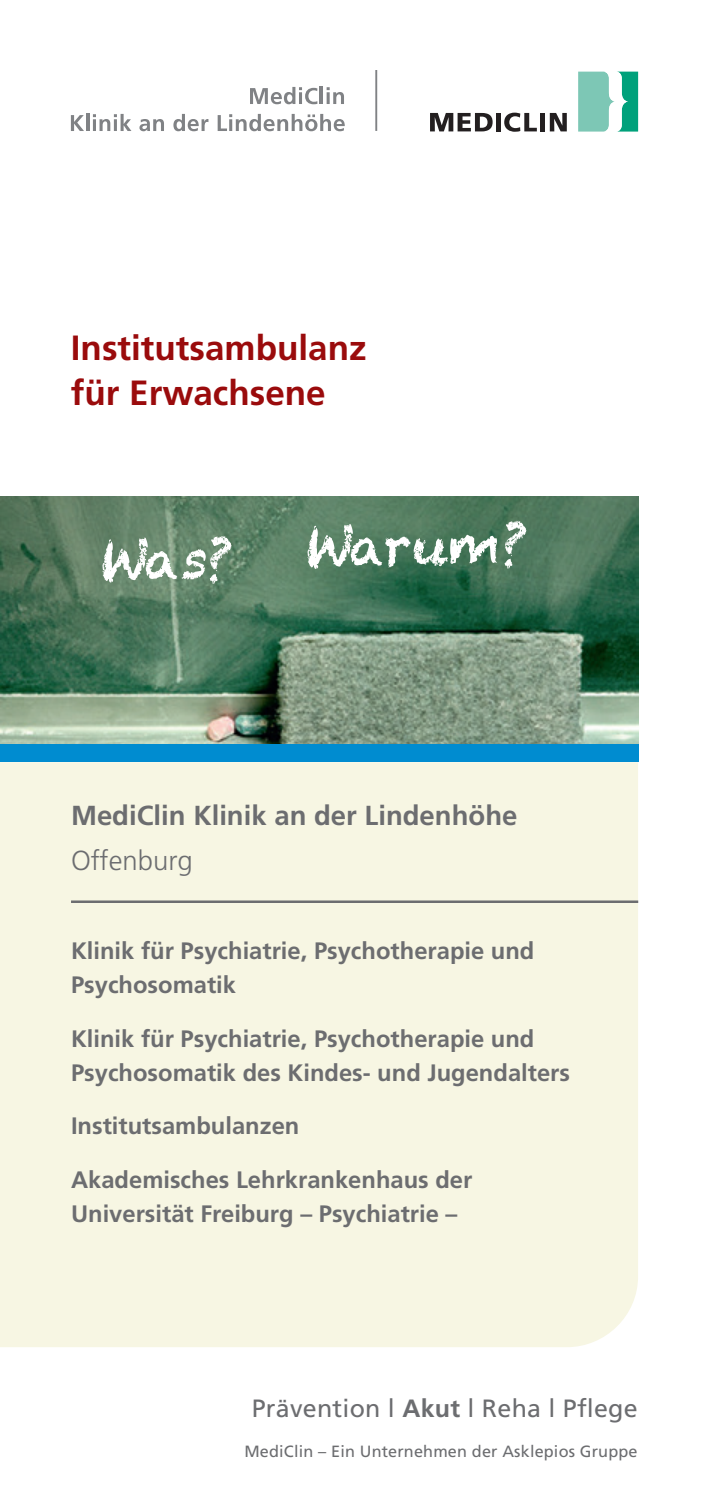
<style>
.page{position:relative;width:709px;height:1489px;background:#fff}
.page>*{position:absolute;margin:0;border:0;box-sizing:border-box;transform-origin:0 0}
.t1{font:52.5px "Chalkduster";color:#fff}
.t2{font:700 35px "Frutiger";color:#9a0b0c}
.t3{font:700 27.5px "Frutiger";color:#6c6d70}
.t4{font:300 27.5px "Frutiger";color:#6c6d70}
.t5{font:25px "Frutiger";letter-spacing:.01em;color:#6c6d70}
.t6{font:700 23.75px/33.8px "Frutiger";color:#6c6d70}
.t7{font:16.25px "Frutiger LT Std";letter-spacing:.01em;color:#6c6d70}
.s1{font-weight:700}
</style>
<div class="page">
<div style="left:0;top:762px;width:638px;height:584px;background:#f7f6e3"></div>
<img style="left:0;top:496px;width:638px;height:248px">
<div style="left:0;top:744px;width:638px;height:18px;background:#008cd0"></div>
<svg style="left:578px;top:72px;width:60px;height:60px"></svg>
<svg style="left:430px;top:113px;width:62px;height:18px"></svg>
<div style="left:496px;top:113px;width:5px;height:18px;background:#231f20"></div>
<svg style="left:504px;top:113px;width:33px;height:19px"></svg>
<div style="left:540px;top:113px;width:5px;height:18px;background:#231f20"></div>
<svg style="left:550px;top:113px;width:17px;height:18px"></svg>
<hr style="left:71px;top:900px;width:567px;height:3px;background:#6c6d70">
<hr style="left:375px;top:71px;width:2px;height:60px;background:#808285">
<svg style="left:71px;top:115px;width:13px;height:16px"></svg>
<hr style="left:86px;top:114px;width:3px;height:17px;background:#808285">
<svg style="left:93px;top:114px;width:38px;height:17px"></svg>
<svg style="left:139px;top:119px;width:25px;height:12px"></svg>
<svg style="left:173px;top:114px;width:35px;height:17px"></svg>
<svg style="left:218px;top:114px;width:127px;height:17px"></svg>
<svg style="left:250px;top:87px;width:67px;height:17px"></svg>
<hr style="left:320px;top:87px;width:3px;height:17px;background:#808285">
<svg style="left:326px;top:87px;width:18px;height:17px"></svg>
<p class="t2" style="left:71px;top:327px;width:297px">Institutsambulanz</p>
<p class="t2" style="left:71px;top:372px;width:256px">für Erwachsene</p>
<p class="t1" style="left:98px;top:530px;width:133px;rotate:-1deg">Was?</p>
<p class="t1" style="left:303px;top:516px;width:222px;rotate:-1deg">Warum?</p>
<p class="t3" style="left:71px;top:799px;width:448px">MediClin Klinik an der Lindenhöhe</p>
<p class="t4" style="left:71px;top:845px;width:123px">Offenburg</p>
<p class="t6" style="left:71px;top:934px;width:465px">Klinik für Psychiatrie, Psychotherapie und<br>Psychosomatik</p>
<p class="t6" style="left:71px;top:1021px;width:500px">Klinik für Psychiatrie, Psychotherapie und<br>Psychosomatik des Kindes- und Jugendalters</p>
<p class="t6" style="left:71px;top:1109px;width:230px">Institutsambulanzen</p>
<p class="t6" style="left:71px;top:1162px;width:403px">Akademisches Lehrkrankenhaus der<br>Universität Freiburg – Psychiatrie –</p>
<p class="t5" style="left:252px;top:1393px;width:387px">Prävention l <span class="s1">Akut</span> l Reha l Pflege</p>
<p class="t7" style="left:244px;top:1441px;width:395px">MediClin – Ein Unternehmen der Asklepios Gruppe</p>
</div>
